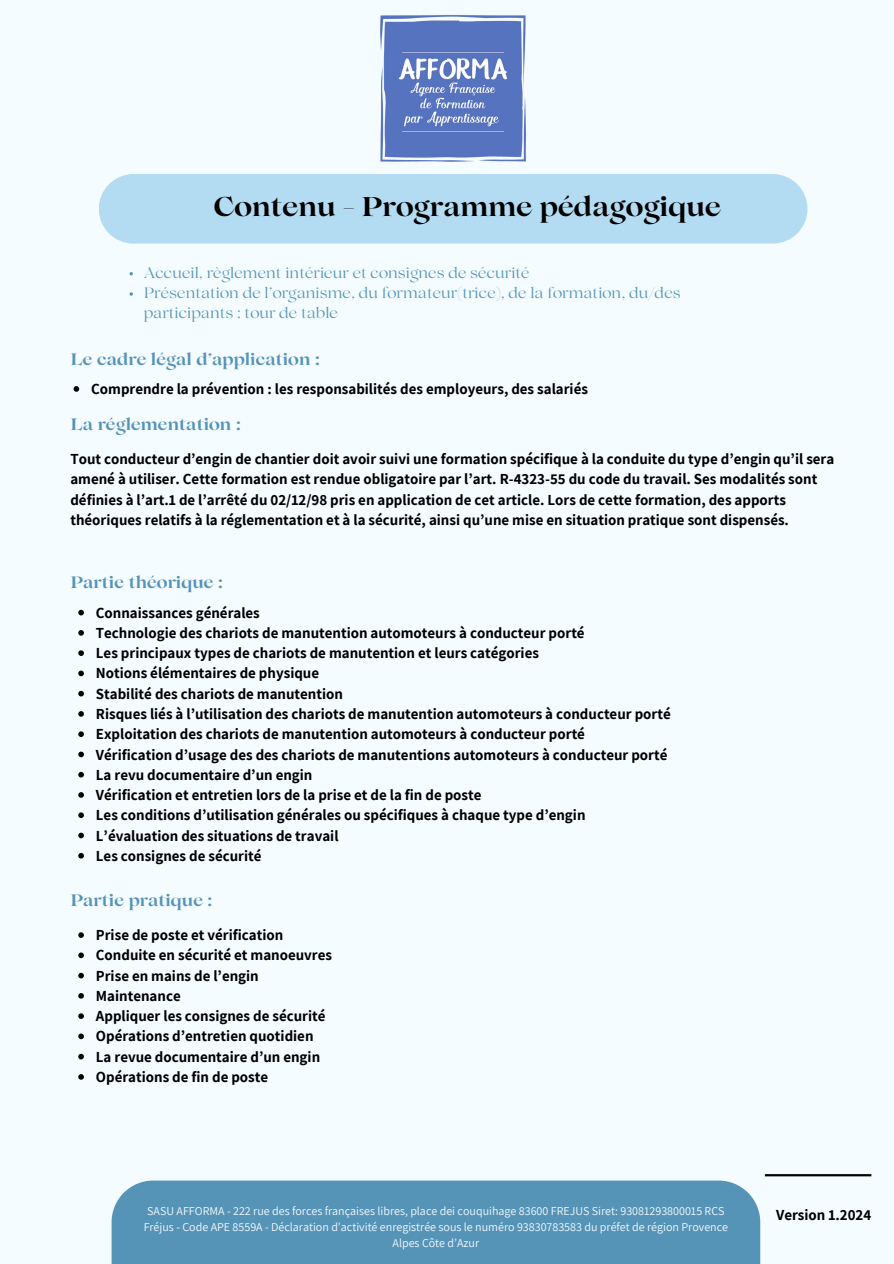
<style>
.page{position:relative;width:894px;height:1264px;background:#fff}
.page>*{position:absolute;margin:0;border:0;box-sizing:border-box;transform-origin:0 0}
.t1{font:700 27px "Lovelace";color:#000}
.t2{font:700 16.5px "Lovelace";color:#5593b7}
.t3{font:700 15px/20.2px "Assistant";color:#000}
.t4{font:15px/20.2px "Lovelace";color:#5593b7}
.t5{font:12px/16px "Assistant";color:#f4fcff;text-align:center}
</style>
<div class="page">
<div style="left:0;top:0;width:893px;height:1263px;background:#f4fcff"></div>
<hr style="left:764px;top:1174px;width:107px;height:2px;background:#000">
<div style="left:111px;top:1180px;width:649px;height:83px;background:#5593b7"></div>
<div style="left:99px;top:174px;width:708px;height:69px;background:#b3dbf2;border-radius:35px"></div>
<img style="left:380px;top:15px;width:146px;height:147px">
<svg style="left:129px;top:292px;width:4px;height:4px"></svg>
<svg style="left:74px;top:386px;width:5px;height:6px"></svg>
<svg style="left:78px;top:610px;width:6px;height:5px"></svg>
<svg style="left:78px;top:630px;width:6px;height:5px"></svg>
<svg style="left:78px;top:650px;width:6px;height:6px"></svg>
<svg style="left:78px;top:670px;width:6px;height:6px"></svg>
<svg style="left:78px;top:691px;width:6px;height:5px"></svg>
<svg style="left:78px;top:711px;width:6px;height:5px"></svg>
<svg style="left:78px;top:731px;width:6px;height:6px"></svg>
<svg style="left:78px;top:751px;width:6px;height:6px"></svg>
<svg style="left:78px;top:772px;width:6px;height:5px"></svg>
<svg style="left:78px;top:792px;width:6px;height:5px"></svg>
<svg style="left:78px;top:812px;width:6px;height:6px"></svg>
<svg style="left:78px;top:832px;width:6px;height:6px"></svg>
<svg style="left:78px;top:853px;width:6px;height:5px"></svg>
<svg style="left:78px;top:932px;width:6px;height:5px"></svg>
<svg style="left:78px;top:952px;width:6px;height:6px"></svg>
<svg style="left:78px;top:972px;width:6px;height:6px"></svg>
<svg style="left:78px;top:993px;width:6px;height:5px"></svg>
<svg style="left:78px;top:1013px;width:6px;height:5px"></svg>
<svg style="left:78px;top:1033px;width:6px;height:6px"></svg>
<svg style="left:78px;top:1053px;width:6px;height:6px"></svg>
<svg style="left:78px;top:1074px;width:6px;height:5px"></svg>
<p class="t1" style="left:214px;top:197px;width:508px">Contenu - Programme pédagogique</p>
<p class="t4" style="left:144px;top:264px;width:387px">Accueil, règlement intérieur et consignes de sécurité</p>
<h2 class="t4" style="left:144px;top:284px;width:538px">Présentation de l’organisme, du formateur(trice), de la formation, du/des participants : tour de table</h2>
<h2 class="t2" style="left:70px;top:353px;width:251px">Le cadre légal d’application :</h2>
<p class="t3" style="left:91px;top:378px;width:498px">Comprendre la prévention : les responsabilités des employeurs, des salariés</p>
<h2 class="t2" style="left:70px;top:418px;width:172px">La réglementation :</h2>
<h1 class="t3" style="left:70px;top:448px;width:765px">Tout conducteur d’engin de chantier doit avoir suivi une formation spécifique à la conduite du type d’engin qu’il sera amené à utiliser. Cette formation est rendue obligatoire par l’art. R-4323-55 du code du travail. Ses modalités sont définies à l’art.1 de l’arrêté du 02/12/98 pris en application de cet article. Lors de cette formation, des apports théoriques relatifs à la réglementation et à la sécurité, ainsi qu’une mise en situation pratique sont dispensés.</h1>
<p class="t2" style="left:70px;top:576px;width:154px">Partie théorique :</p>
<h2 class="t3" style="left:96px;top:602px;width:165px">Connaissances générales</h2>
<h2 class="t3" style="left:96px;top:622px;width:490px">Technologie des chariots de manutention automoteurs à conducteur porté</h2>
<p class="t3" style="left:96px;top:642px;width:444px">Les principaux types de chariots de manutention et leurs catégories</p>
<p class="t3" style="left:96px;top:663px;width:225px">Notions élémentaires de physique</p>
<p class="t3" style="left:96px;top:683px;width:248px">Stabilité des chariots de manutention</p>
<p class="t3" style="left:96px;top:703px;width:576px">Risques liés à l’utilisation des chariots de manutention automoteurs à conducteur porté</p>
<p class="t3" style="left:96px;top:723px;width:490px">Exploitation des chariots de manutention automoteurs à conducteur porté</p>
<p class="t3" style="left:96px;top:744px;width:573px">Vérification d’usage des des chariots de manutentions automoteurs à conducteur porté</p>
<p class="t3" style="left:96px;top:764px;width:218px">La revu documentaire d’un engin</p>
<p class="t3" style="left:96px;top:784px;width:387px">Vérification et entretien lors de la prise et de la fin de poste</p>
<p class="t3" style="left:96px;top:804px;width:491px">Les conditions d’utilisation générales ou spécifiques à chaque type d’engin</p>
<p class="t3" style="left:96px;top:825px;width:244px">L’évaluation des situations de travail</p>
<p class="t3" style="left:96px;top:845px;width:167px">Les consignes de sécurité</p>
<p class="t2" style="left:70px;top:894px;width:143px">Partie pratique :</p>
<p class="t3" style="left:96px;top:924px;width:189px">Prise de poste et vérification</p>
<p class="t3" style="left:96px;top:944px;width:238px">Conduite en sécurité et manoeuvres</p>
<p class="t3" style="left:96px;top:965px;width:164px">Prise en mains de l’engin</p>
<p class="t3" style="left:96px;top:985px;width:86px">Maintenance</p>
<p class="t3" style="left:96px;top:1005px;width:231px">Appliquer les consignes de sécurité</p>
<p class="t3" style="left:96px;top:1025px;width:219px">Opérations d’entretien quotidien</p>
<p class="t3" style="left:96px;top:1046px;width:226px">La revue documentaire d’un engin</p>
<h2 class="t3" style="left:96px;top:1066px;width:174px">Opérations de fin de poste</h2>
<p class="t5" style="left:144px;top:1202px;width:586px">SASU AFFORMA - 222 rue des forces françaises libres, place dei couquihage 83600 FREJUS Siret: 93081293800015 RCS<br>Fréjus - Code APE 8559A - Déclaration d’activité enregistrée sous le numéro 93830783583 du préfet de région Provence<br>Alpes Côte d’Azur</p>
<p class="t3" style="left:775px;top:1204px;width:97px">Version 1.2024</p>
</div>
